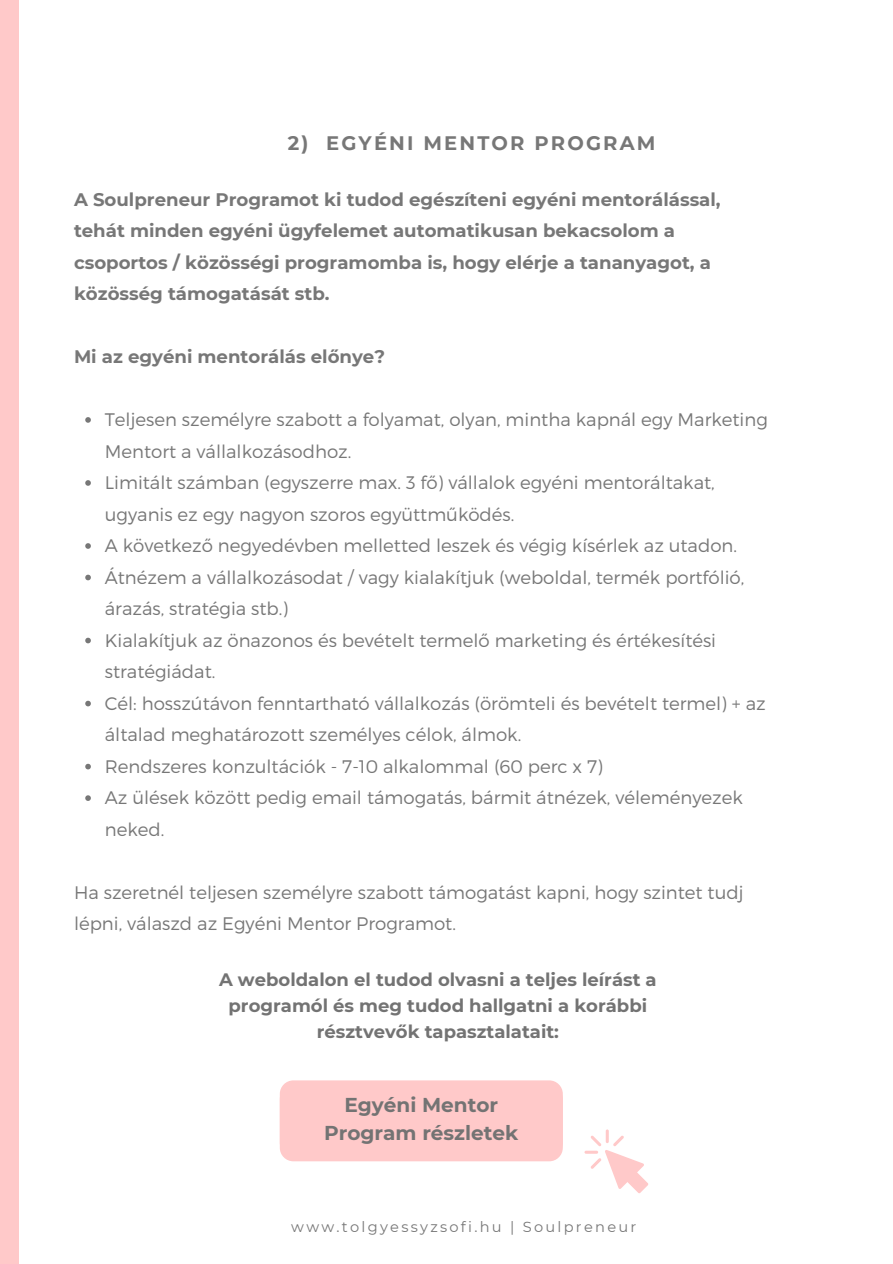
<style>
.page{position:relative;width:893px;height:1264px;background:#fff}
.page>*{position:absolute;margin:0;border:0;box-sizing:border-box;transform-origin:0 0}
.t1{font:700 20.1px/28.2px "Montserrat";color:#737373;text-align:center}
.t2{font:700 19.5px "Montserrat";letter-spacing:.11em;color:#777}
.t3{font:300 18.15px/31.5px "Montserrat";color:#777}
.t4{font:700 18.15px/31.5px "Montserrat";color:#777}
.t5{font:700 18px/25.8px "Montserrat";color:#737373;text-align:center}
.t6{font:14.55px "Montserrat";letter-spacing:.155em;color:#777}
</style>
<div class="page">
<div style="left:0;top:0;width:18px;height:1263px;background:#ffc9c9"></div>
<svg style="left:85px;top:417px;width:6px;height:6px"></svg>
<svg style="left:85px;top:480px;width:6px;height:6px"></svg>
<svg style="left:85px;top:543px;width:6px;height:6px"></svg>
<svg style="left:85px;top:574px;width:6px;height:6px"></svg>
<svg style="left:85px;top:637px;width:6px;height:6px"></svg>
<svg style="left:85px;top:700px;width:6px;height:6px"></svg>
<svg style="left:85px;top:763px;width:6px;height:6px"></svg>
<svg style="left:85px;top:795px;width:6px;height:6px"></svg>
<div style="left:280px;top:1085px;width:282px;height:76px;background:#ffc9c9;border-radius:14px"></div>
<div style="left:280px;top:1080px;width:282px;height:76px;background:#ffc9c9;border-radius:14px"></div>
<svg style="left:584px;top:1129px;width:64px;height:64px"></svg>
<p class="t2" style="left:288px;top:131px;width:369px">2) EGYÉNI MENTOR PROGRAM</p>
<p class="t4" style="left:74px;top:183px;width:648px">A Soulpreneur Programot ki tudod egészíteni egyéni mentorálással, tehát minden egyéni ügyfelemet automatikusan bekacsolom a csoportos / közösségi programomba is, hogy elérje a tananyagot, a közösség támogatását stb.</p>
<p class="t4" style="left:74px;top:341px;width:312px">Mi az egyéni mentorálás előnye?</p>
<p class="t3" style="left:105px;top:403px;width:664px">Teljesen személyre szabott a folyamat, olyan, mintha kapnál egy Marketing<br>Mentort a vállalkozásodhoz.</p>
<p class="t3" style="left:105px;top:466px;width:611px">Limitált számban (egyszerre max. 3 fő) vállalok egyéni mentoráltakat, ugyanis ez egy nagyon szoros együttműködés.</p>
<p class="t3" style="left:105px;top:529px;width:633px">A következő negyedévben melletted leszek és végig kísérlek az utadon.</p>
<p class="t3" style="left:105px;top:560px;width:641px">Átnézem a vállalkozásodat / vagy kialakítjuk (weboldal, termék portfólió, árazás, stratégia stb.)</p>
<p class="t3" style="left:105px;top:623px;width:612px">Kialakítjuk az önazonos és bevételt termelő marketing és értékesítési stratégiádat.</p>
<p class="t3" style="left:105px;top:686px;width:662px">Cél: hosszútávon fenntartható vállalkozás (örömteli és bevételt termel) + az általad meghatározott személyes célok, álmok.</p>
<p class="t3" style="left:105px;top:749px;width:499px">Rendszeres konzultációk - 7-10 alkalommal (60 perc x 7)</p>
<p class="t3" style="left:105px;top:781px;width:639px">Az ülések között pedig email támogatás, bármit átnézek, véleményezek neked.</p>
<p class="t3" style="left:74px;top:875px;width:671px">Ha szeretnél teljesen személyre szabott támogatást kapni, hogy szintet tudj lépni, válaszd az Egyéni Mentor Programot.</p>
<p class="t5" style="left:219px;top:966px;width:439px">A weboldalon el tudod olvasni a teljes leírást a programól és meg tudod hallgatni a korábbi résztvevők tapasztalatait:</p>
<p class="t1" style="left:324px;top:1090px;width:196px">Egyéni Mentor<br>Program részletek</p>
<p class="t6" style="left:291px;top:1217px;width:346px">www.tolgyessyzsofi.hu | Soulpreneur</p>
</div>
